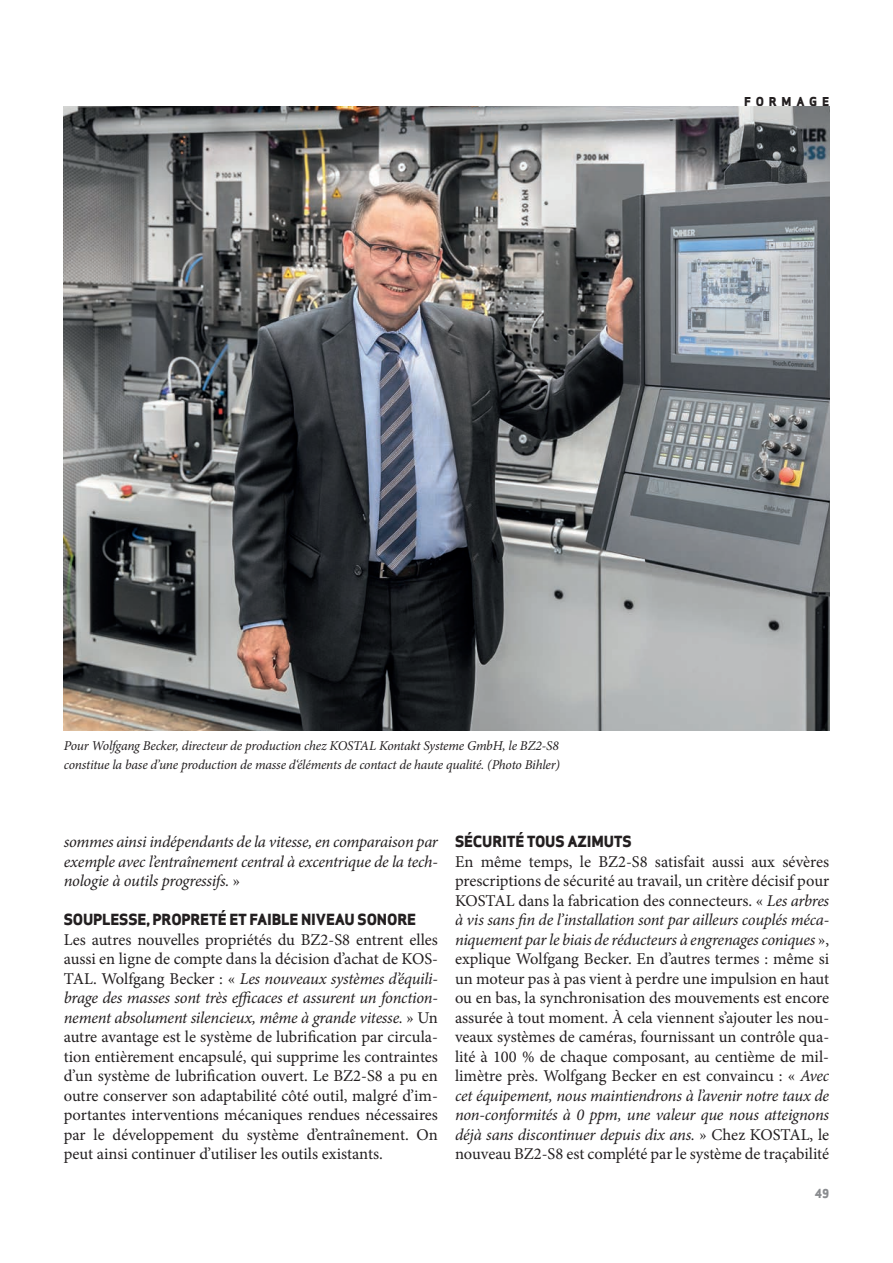
<style>
.page{position:relative;width:893px;height:1263px;background:#fff}
.page>*{position:absolute;margin:0;border:0;box-sizing:border-box;transform-origin:0 0}
.ACTU-DOS_-_Texte{font:16.5px/19.5px "Minion Pro";color:#231f20;text-align:justify}
.ACTU-DOS_-_Texte-2{font:italic 16.5px/19.5px "Minion Pro";letter-spacing:-.02em;color:#231f20;text-align:justify}
.DOS_-_Titre_interméd{font:800 15px "Apex Sans";letter-spacing:-.01em;color:#231f20}
.DOS_-_Légende{font:italic 13.5px/19.5px "Minion Pro";letter-spacing:-.02em;color:#231f20}
.DOS_-_Rubrique{font:800 12px "Apex Sans";letter-spacing:.4em;color:#231f20}
.t1{font:800 12px "Apex Sans";color:#8a8c8f}
.s1{font-style:normal}
.s2{font-style:italic}
</style>
<div class="page">
<img style="left:64px;top:106px;width:765px;height:624px">
<p class="DOS_-_Rubrique" style="left:744px;top:94px;width:87px">FORMAGE</p>
<p class="DOS_-_Légende" style="left:64px;top:736px;width:498px">Pour Wolfgang Becker, directeur de production chez KOSTAL Kontakt Systeme GmbH, le BZ2-S8 constitue la base d’une production de masse d‘éléments de contact de haute qualité. (Photo Bihler)</p>
<p class="ACTU-DOS_-_Texte-2" style="left:64px;top:832px;width:376px">sommes ainsi indépendants de la vitesse, en comparaison par exemple avec l’entraînement central à excentrique de la tech&shy;nologie à outils progressifs. <span class="s1">»</span></p>
<p class="DOS_-_Titre_interméd" style="left:64px;top:910px;width:354px">SOUPLESSE, PROPRETÉ ET FAIBLE NIVEAU SONORE</p>
<p class="ACTU-DOS_-_Texte" style="left:64px;top:930px;width:376px">Les autres nouvelles propriétés du BZ2-S8 entrent elles aussi en ligne de compte dans la décision d’achat de KOS-TAL. Wolfgang Becker : « <span class="s2">Les nouveaux systèmes d’équili&shy;brage des masses sont très efficaces et assurent un fonction&shy;nement absolument silencieux, même à grande vitesse.</span> » Un autre avantage est le système de lubrification par circula&shy;tion entièrement encapsulé, qui supprime les contraintes d’un système de lubrification ouvert. Le BZ2-S8 a pu en outre conserver son adaptabilité côté outil, malgré d’im&shy;portantes interventions mécaniques rendues nécessaires par le développement du système d’entraînement. On peut ainsi continuer d’utiliser les outils existants.</p>
<p class="DOS_-_Titre_interméd" style="left:455px;top:832px;width:178px">SÉCURITÉ TOUS AZIMUTS</p>
<p class="ACTU-DOS_-_Texte" style="left:455px;top:852px;width:376px">En même temps, le BZ2-S8 satisfait aussi aux sévères prescriptions de sécurité au travail, un critère décisif pour KOSTAL dans la fabrication des connecteurs. « <span class="s2">Les arbres à vis sans fin de l’installation sont par ailleurs couplés méca&shy;niquement par le biais de réducteurs à engrenages coniques</span> », explique Wolfgang Becker. En d’autres termes : même si un moteur pas à pas vient à perdre une impulsion en haut ou en bas, la synchronisation des mouvements est encore assurée à tout moment. À cela viennent s’ajouter les nou&shy;veaux systèmes de caméras, fournissant un contrôle qua&shy;lité à 100 % de chaque composant, au centième de mil&shy;limètre près. Wolfgang Becker en est convaincu : « <span class="s2">Avec cet équipement, nous maintiendrons à l’avenir notre taux de non-conformités à 0 ppm, une valeur que nous atteignons déjà sans discontinuer depuis dix ans.</span> » Chez KOSTAL, le nouveau BZ2-S8 est complété par le système de traçabilité</p>
<p class="t1" style="left:815px;top:1186px;width:16px">49</p>
</div>
